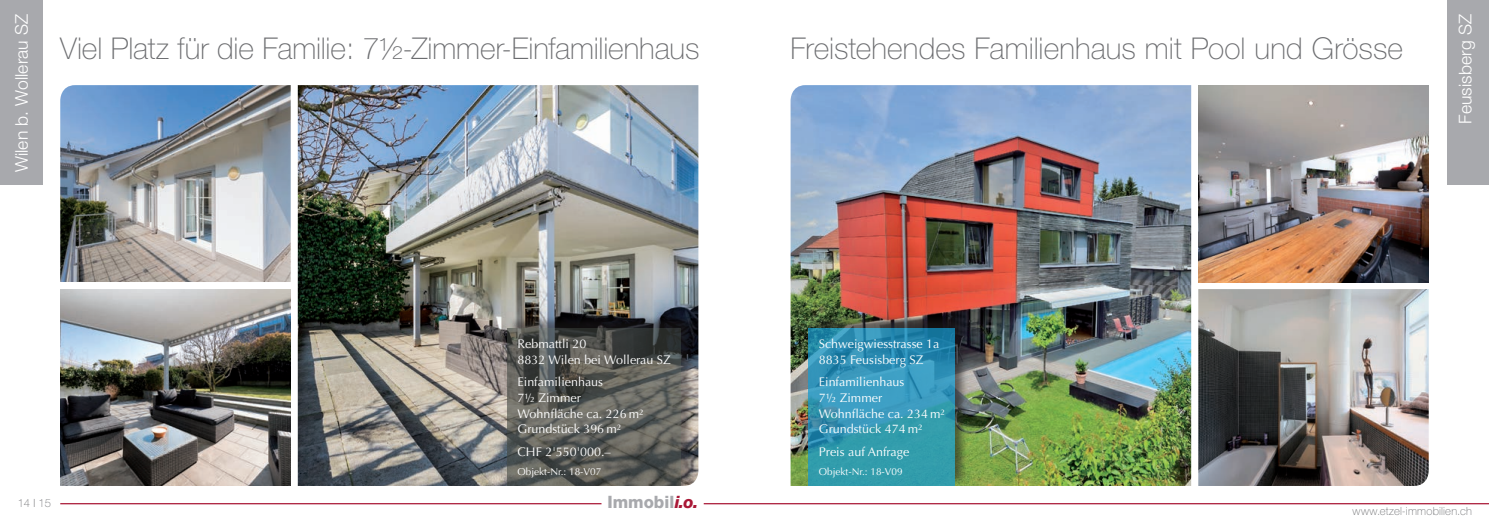
<style>
.page{position:relative;width:1489px;height:525px;background:#fff}
.page>*{position:absolute;margin:0;border:0;box-sizing:border-box;transform-origin:0 0}
.t1{font:100 30px "Helvetica Neue";color:#6c6d70}
.t2{font:300 17.5px "Helvetica Neue";letter-spacing:.01em;color:#fff}
.t3{font:800 17px "Helvetica Neue";color:#a8a9ad}
.t4{font:12.5px/15.6px "Optima";color:#fff}
.t5{font:100 11.25px "Helvetica Neue";letter-spacing:.015em;color:#6c6d70}
.t6{font:10px "Optima";color:#fff}
.s1{font-style:italic;color:#a91836}
</style>
<div class="page">
<img style="left:298px;top:85px;width:400px;height:400px">
<img style="left:60px;top:85px;width:231px;height:197px">
<hr style="left:60px;top:503px;width:541px;height:1px;background:#a91836">
<hr style="left:703px;top:503px;width:785px;height:1px;background:#a91836">
<div style="left:0;top:0;width:43px;height:184px;background:#a8a9ad"></div>
<div style="left:1447px;top:0;width:41px;height:184px;background:#a8a9ad"></div>
<div style="left:508px;top:315px;width:185px;height:169px;background:#231f20;opacity:.75"></div>
<svg style="left:507px;top:328px;width:173px;height:157px;background:#575854"></svg>
<img style="left:790px;top:85px;width:401px;height:400px">
<img style="left:1198px;top:85px;width:230px;height:197px">
<img style="left:1198px;top:289px;width:230px;height:196px">
<div style="left:808px;top:314px;width:160px;height:172px;background:#231f20;opacity:.75"></div>
<svg style="left:808px;top:328px;width:146px;height:157px;background:#3196b2"></svg>
<img style="left:60px;top:289px;width:231px;height:196px">
<h2 class="t2" style="left:11px;top:172px;width:160px;rotate:-90deg">Wilen b. Wollerau SZ</h2>
<h2 class="t2" style="left:1454px;top:124px;width:111px;rotate:-90deg">Feusisberg SZ</h2>
<h1 class="t1" style="left:60px;top:31px;width:640px">Viel Platz für die Familie: 7½-Zimmer-Einfamilienhaus</h1>
<h1 class="t1" style="left:790px;top:31px;width:614px">Freistehendes Familienhaus mit Pool und Grösse</h1>
<p class="t4" style="left:517px;top:336px;width:155px">Rebmattli 20<br>8832 Wilen bei Wollerau SZ</p>
<p class="t4" style="left:517px;top:374px;width:127px">Einfamilienhaus<br>7½ Zimmer<br>Wohnfläche ca. 226 m²<br>Grundstück 396 m²</p>
<p class="t4" style="left:517px;top:444px;width:95px">CHF 2'550'000.–</p>
<p class="t6" style="left:517px;top:465px;width:85px">Objekt-Nr.: 18-V07</p>
<p class="t5" style="left:18px;top:496px;width:35px">14 I 15</p>
<h3 class="t3" style="left:607px;top:491px;width:92px">Immobil<span class="s1">i.o.</span></h3>
<p class="t4" style="left:819px;top:336px;width:122px">Schweigwiesstrasse 1a<br>8835 Feusisberg SZ</p>
<p class="t4" style="left:819px;top:374px;width:127px">Einfamilienhaus<br>7½ Zimmer<br>Wohnfläche ca. 234 m²<br>Grundstück 474 m²</p>
<p class="t4" style="left:819px;top:444px;width:92px">Preis auf Anfrage</p>
<p class="t6" style="left:819px;top:465px;width:85px">Objekt-Nr.: 18-V09</p>
<p class="t5" style="left:1352px;top:504px;width:121px">www.etzel-immobilien.ch</p>
</div>
